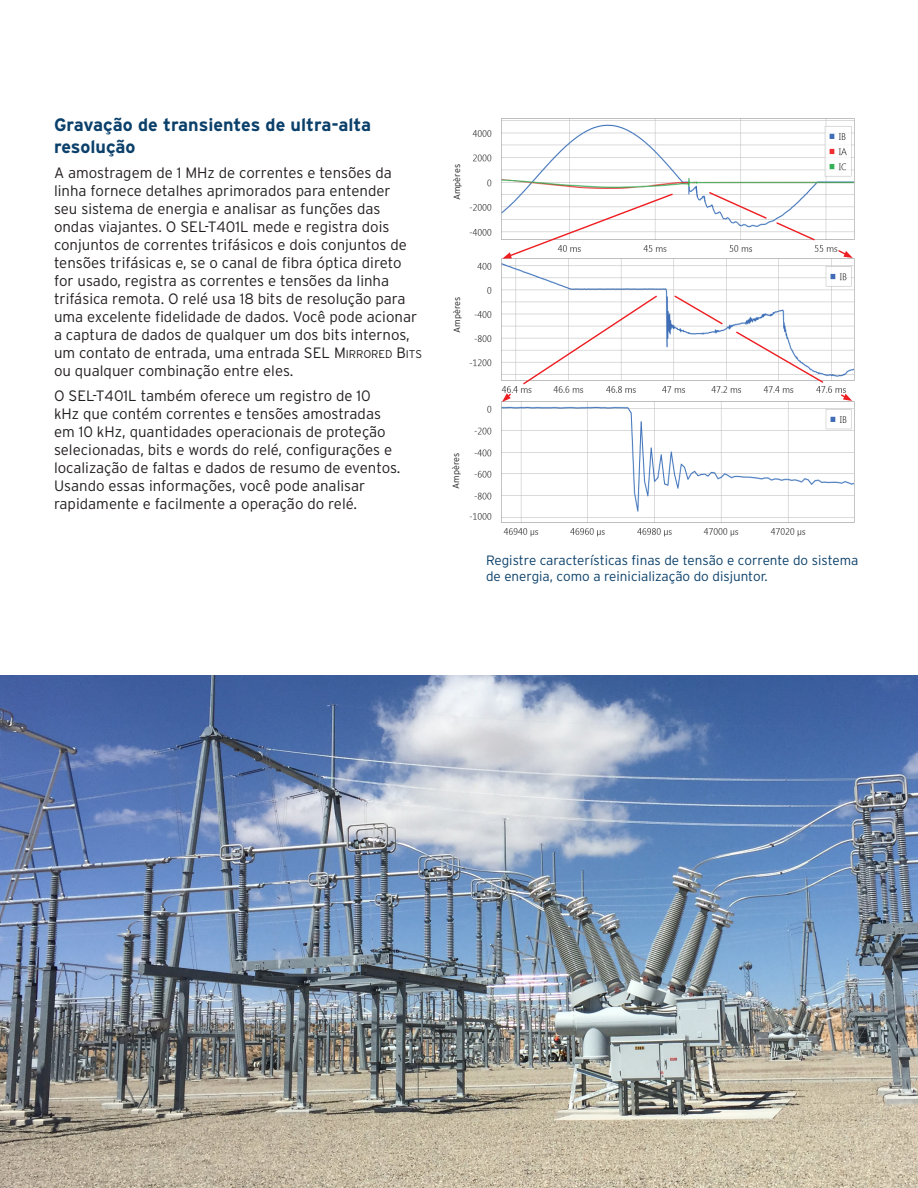
<style>
.page{position:relative;width:918px;height:1188px;background:#fff}
.page>*{position:absolute;margin:0;border:0;box-sizing:border-box;transform-origin:0 0}
.Subhead___h2{font:700 18px/21.6px "Interstate Poly";color:#0b406a}
.Body_Copy___p{font:300 15px/18px "Interstate Poly";color:#231f20}
.Captions_Callouts{font:300 13.5px/16.2px "Interstate Poly";color:#0b406a}
.t1{font:300 9px "Interstate Poly";color:#231f20}
.s1{font-style:inherit}
.s2{font-size:11.25px}
</style>
<div class="page">
<img style="left:469px;top:118px;width:386px;height:275px">
<img style="left:469px;top:401px;width:386px;height:136px">
<svg style="left:502px;top:193px;width:172px;height:66px"></svg>
<svg style="left:708px;top:191px;width:145px;height:67px"></svg>
<svg style="left:506px;top:221px;width:310px;height:172px"></svg>
<svg style="left:502px;top:393px;width:9px;height:9px"></svg>
<svg style="left:841px;top:393px;width:11px;height:8px"></svg>
<svg style="left:522px;top:294px;width:303px;height:92px"></svg>
<img style="left:0;top:675px;width:918px;height:513px">
<p class="Subhead___h2" style="left:54px;top:113px;width:319px">Gravação de transientes de ultra-alta resolução</p>
<p class="Body_Copy___p" style="left:54px;top:162px;width:370px">A amostragem de 1 MHz de correntes e tensões da linha fornece detalhes aprimorados para entender<br>seu sistema de energia e analisar as funções das ondas viajantes. O SEL-T401L mede e registra dois conjuntos de correntes trifásicos e dois conjuntos de tensões trifásicas e, se o canal de fibra óptica direto for usado, registra as correntes e tensões da linha trifásica remota. O relé usa 18 bits de resolução para uma excelente fidelidade de dados. Você pode acionar a captura de dados de qualquer um dos bits internos, um contato de entrada, uma entrada SEL <span class="s1">M</span><span class="s2">IRRORED</span> <span class="s1">B</span><span class="s2">ITS </span>ou qualquer combinação entre eles.</p>
<p class="Body_Copy___p" style="left:54px;top:386px;width:348px">O SEL-T401L também oferece um registro de 10<br>kHz que contém correntes e tensões amostradas em 10 kHz, quantidades operacionais de proteção selecionadas, bits e words do relé, configurações e localização de faltas e dados de resumo de eventos.<br>Usando essas informações, você pode analisar rapidamente e facilmente a operação do relé.</p>
<p class="t1" style="left:451px;top:200px;width:38px;rotate:-90deg">Ampères</p>
<p class="t1" style="left:451px;top:333px;width:38px;rotate:-90deg">Ampères</p>
<p class="t1" style="left:450px;top:489px;width:38px;rotate:-90deg">Ampères</p>
<p class="Captions_Callouts" style="left:486px;top:551px;width:374px">Registre características finas de tensão e corrente do sistema de energia, como a reinicialização do disjuntor.</p>
</div>
